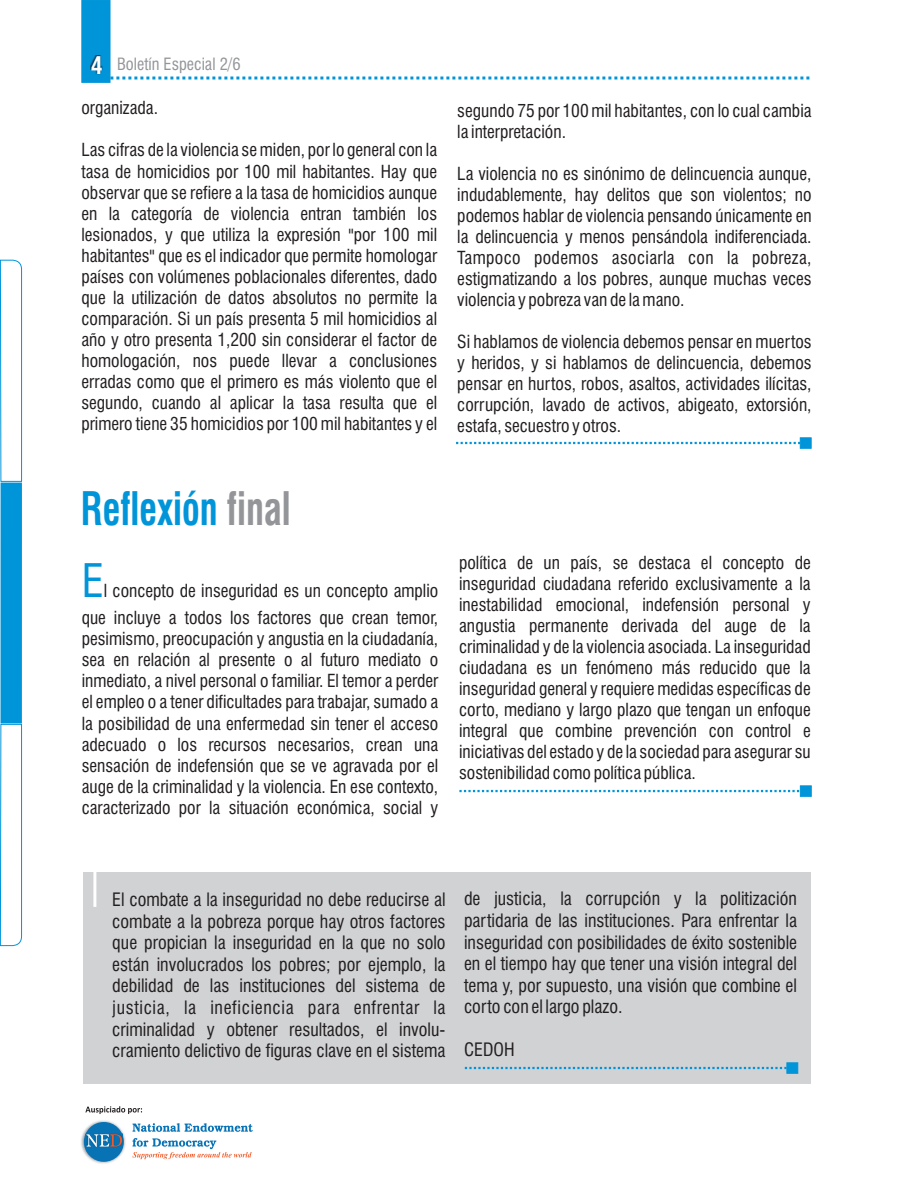
<style>
.page{position:relative;width:918px;height:1188px;background:#fff}
.page>*{position:absolute;margin:0;border:0;box-sizing:border-box;transform-origin:0 0}
.t1{font:700 condensed 45px "Swiss 721 BT";color:#0095d9;scale:.82 1}
.t2{font:condensed 45px "Swiss 721 BT";color:#0095d9}
.t3{font:condensed 18px/21.6px "Swiss 721 BT";color:#231f20;text-align:justify}
.t4{font:condensed 17.55px/21px "Swiss 721 BT";color:#231f20;text-align:justify}
.t5{font:condensed 16.5px "Swiss 721 BT";color:#939598}
.s1{font-weight:700;font-size:24px;color:#fff}
.s2{color:#939598}
</style>
<div class="page">
<svg style="left:0;top:259px;width:22px;height:223px"></svg>
<svg style="left:0;top:724px;width:22px;height:223px"></svg>
<div style="left:1px;top:483px;width:21px;height:240px;background:#0095d9"></div>
<svg style="left:82px;top:0;width:727px;height:83px"></svg>
<img style="left:90px;top:55px;width:13px;height:20px">
<svg style="left:459px;top:786px;width:353px;height:11px"></svg>
<div style="left:83px;top:873px;width:728px;height:211px;background:#d1d2d4"></div>
<hr style="left:93px;top:851px;width:3px;height:56px;background:#fff">
<svg style="left:465px;top:1062px;width:333px;height:12px"></svg>
<svg style="left:85px;top:1106px;width:57px;height:8px"></svg>
<img style="left:81px;top:1120px;width:45px;height:44px">
<div style="left:84px;top:1122px;width:40px;height:40px;background:#0773b5;border-radius:50%"></div>
<svg style="left:86px;top:1134px;width:36px;height:13px"></svg>
<svg style="left:132px;top:1123px;width:121px;height:36px"></svg>
<svg style="left:456px;top:437px;width:355px;height:12px"></svg>
<p class="t5" style="left:91px;top:57px;width:151px"><span class="s1">4</span> Boletín Especial 2/6</p>
<p class="t4" style="left:81px;top:99px;width:78px">organizada.</p>
<p class="t4" style="left:81px;top:141px;width:357px">Las cifras de la violencia se miden, por lo general con la tasa de homicidios por 100 mil habitantes. Hay que observar que se refiere a la tasa de homicidios aunque en la categoría de violencia entran también los lesionados, y que utiliza la expresión "por 100 mil habitantes" que es el indicador que permite homologar países con volúmenes poblacionales diferentes, dado que la utilización de datos absolutos no permite la comparación. Si un país presenta 5 mil homicidios al año y otro presenta 1,200 sin considerar el factor de homologación, nos puede llevar a conclusiones erradas como que el primero es más violento que el segundo, cuando al aplicar la tasa resulta que el primero tiene 35 homicidios por 100 mil habitantes y el</p>
<p class="t4" style="left:457px;top:102px;width:356px">segundo 75 por 100 mil habitantes, con lo cual cambia la interpretación.</p>
<p class="t4" style="left:457px;top:165px;width:356px">La violencia no es sinónimo de delincuencia aunque, indudablemente, hay delitos que son violentos; no podemos hablar de violencia pensando únicamente en la delincuencia y menos pensándola indiferenciada.<br>Tampoco podemos asociarla con la pobreza, estigmatizando a los pobres, aunque muchas veces violencia y pobreza van de la mano.</p>
<p class="t4" style="left:457px;top:333px;width:356px">Si hablamos de violencia debemos pensar en muertos y heridos, y si hablamos de delincuencia, debemos pensar en hurtos, robos, asaltos, actividades ilícitas, corrupción, lavado de activos, abigeato, extorsión, estafa, secuestro y otros.</p>
<h1 class="t1" style="left:81px;top:491px;width:258px">Reflexión <span class="s2">final</span></h1>
<h1 class="t2" style="left:82px;top:563px;width:24px">E</h1>
<p class="t4" style="left:82px;top:579px;width:358px;line-height:27.5px;text-align:right">l concepto de inseguridad es un concepto amplio que incluye a todos los factores que crean temor,</p>
<p class="t4" style="left:82px;top:630px;width:358px">pesimismo, preocupación y angustia en la ciudadanía, sea en relación al presente o al futuro mediato o inmediato, a nivel personal o familiar. El temor a perder el empleo o a tener dificultades para trabajar, sumado a la posibilidad de una enfermedad sin tener el acceso adecuado o los recursos necesarios, crean una sensación de indefensión que se ve agravada por el auge de la criminalidad y la violencia. En ese contexto, caracterizado por la situación económica, social y</p>
<p class="t4" style="left:459px;top:554px;width:353px">política de un país, se destaca el concepto de inseguridad ciudadana referido exclusivamente a la inestabilidad emocional, indefensión personal y angustia permanente derivada del auge de la criminalidad y de la violencia asociada. La inseguridad ciudadana es un fenómeno más reducido que la inseguridad general y requiere medidas específicas de corto, mediano y largo plazo que tengan un enfoque integral que combine prevención con control e iniciativas del estado y de la sociedad para asegurar su sostenibilidad como política pública.</p>
<p class="t3" style="left:112px;top:891px;width:335px">El combate a la inseguridad no debe reducirse al combate a la pobreza porque hay otros factores que propician la inseguridad en la que no solo están involucrados los pobres; por ejemplo, la debilidad de las instituciones del sistema de justicia, la ineficiencia para enfrentar la criminalidad y obtener resultados, el involu&shy;cramiento delictivo de figuras clave en el sistema</p>
<p class="t3" style="left:464px;top:890px;width:335px">de justicia, la corrupción y la politización partidaria de las instituciones. Para enfrentar la inseguridad con posibilidades de éxito sostenible en el tiempo hay que tener una visión integral del tema y, por supuesto, una visión que combine el corto con el largo plazo.</p>
<p class="t3" style="left:464px;top:1041px;width:52px">CEDOH</p>
</div>
